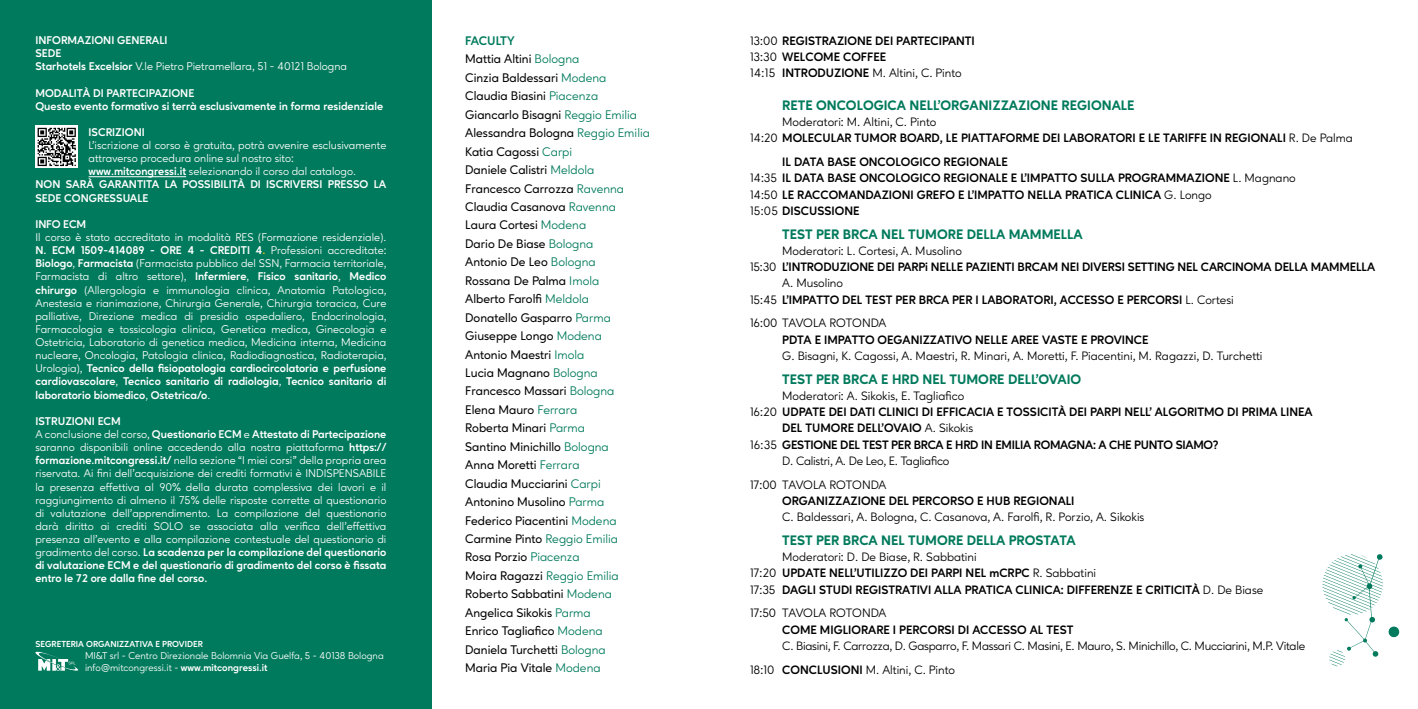
<style>
.page{position:relative;width:1418px;height:709px;background:#fff}
.page>*{position:absolute;margin:0;border:0;box-sizing:border-box;transform-origin:0 0}
.t1{font:800 13.75px "Ageo";color:#007a5c}
.t2{font:500 12.5px/18.4px "Ageo";color:#000}
.t3{font:700 12.25px/16.2px "Ageo";color:#000}
.t4{font:12.25px "Ageo";color:#000}
.t5{font:12.25px/23.8px "Ageo";letter-spacing:-.02em;color:#000}
.t6{font:700 12.25px "Ageo";letter-spacing:-.02em;color:#000}
.t7{font:11.25px/13.1px "Ageo";color:#fff;text-align:justify}
.t8{font:700 11.25px/13.1px "Ageo";color:#fff}
.t9{font:10px/11.2px "Ageo";color:#fff}
.t10{font:700 8.75px "Ageo";color:#fff}
.s1{font-weight:400}
.s2{font-weight:700}
.s3{font-weight:700;color:#fdc500}
.s4{font-weight:700;color:#007a5c}
.s5{font-weight:400;color:#007a5c}
</style>
<div class="page">
<div style="left:0;top:0;width:431px;height:709px;background:#007a5c"></div>
<svg style="left:1322px;top:554px;width:77px;height:112px"></svg>
<hr style="left:89px;top:176px;width:97px;height:1px;background:#fff">
<svg style="left:35px;top:126px;width:43px;height:42px"></svg>
<svg style="left:38px;top:128px;width:38px;height:38px"></svg>
<svg style="left:35px;top:651px;width:43px;height:20px"></svg>
<p class="t8" style="left:35px;top:34px;width:313px">INFORMAZIONI GENERALI<br>SEDE<br>Starhotels Excelsior <span class="s1">V.le Pietro Pietramellara, 51 - 40121 Bologna</span></p>
<p class="t8" style="left:35px;top:86px;width:349px">MODALITÀ DI PARTECIPAZIONE<br>Questo evento formativo si terrà esclusivamente in forma residenziale</p>
<p class="t8" style="left:89px;top:125px;width:58px">ISCRIZIONI</p>
<p class="t7" style="left:89px;top:139px;width:299px">L’iscrizione al corso è gratuita, potrà avvenire esclusivamente</p>
<p class="t7" style="left:89px;top:152px;width:207px">attraverso procedura online sul nostro sito:</p>
<p class="t7" style="left:89px;top:165px;width:269px"><span class="s2">www.mitcongressi.it</span> selezionando il corso dal catalogo.</p>
<p class="t8" style="left:35px;top:178px;width:352px">NON SARÀ GARANTITA LA POSSIBILITÀ DI ISCRIVERSI PRESSO LA</p>
<p class="t8" style="left:35px;top:191px;width:115px">SEDE CONGRESSUALE</p>
<p class="t8" style="left:35px;top:217px;width:52px">INFO ECM</p>
<p class="t7" style="left:35px;top:230px;width:352px">Il corso è stato accreditato in modalità RES (Formazione residenziale).<br><span class="s2">N. ECM 1509-414089 - ORE 4 - CREDITI 4</span><span class="s3">.</span> Professioni accreditate:<br><span class="s2">Biologo</span>, <span class="s2">Farmacista</span> (Farmacista pubblico del SSN, Farmacia territoriale, Farmacista di altro settore), <span class="s2">Infermiere</span>, <span class="s2">Fisico sanitario</span>, <span class="s2">Medico chirurgo</span> (Allergologia e immunologia clinica, Anatomia Patologica, Anestesia e rianimazione, Chirurgia Generale, Chirurgia toracica, Cure palliative, Direzione medica di presidio ospedaliero, Endocrinologia, Farmacologia e tossicologia clinica, Genetica medica, Ginecologia e Ostetricia, Laboratorio di genetica medica, Medicina interna, Medicina nucleare, Oncologia, Patologia clinica, Radiodiagnostica, Radioterapia, Urologia), <span class="s2">Tecnico della fisiopatologia cardiocircolatoria e perfusione cardiovascolare</span>, <span class="s2">Tecnico sanitario di radiologia</span>, <span class="s2">Tecnico sanitario di laboratorio biomedico</span>, <span class="s2">Ostetrica/o</span>.</p>
<p class="t7" style="left:35px;top:414px;width:352px;text-align:left"><span class="s2">ISTRUZIONI ECM<br></span>A conclusione del corso, <span class="s2">Questionario ECM</span> e <span class="s2">Attestato di Partecipazione </span>saranno disponibili online accedendo alla nostra piattaforma <span class="s2">https:// formazione.mitcongressi.it/</span> nella sezione “I miei corsi” della propria area riservata. Ai fini dell’acquisizione dei crediti formativi è INDISPENSABILE la presenza effettiva al 90% della durata complessiva dei lavori e il raggiungimento di almeno il 75% delle risposte corrette al questionario di valutazione dell’apprendimento. La compilazione del questionario darà diritto ai crediti SOLO se associata alla verifica dell’effettiva presenza all’evento e alla compilazione contestuale del questionario di gradimento del corso. <span class="s2">La scadenza per la compilazione del questionario di valutazione ECM e del questionario di gradimento del corso è fissata entro le 72 ore dalla fine del corso.</span></p>
<p class="t10" style="left:35px;top:638px;width:169px">SEGRETERIA ORGANIZZATIVA E PROVIDER</p>
<p class="t9" style="left:85px;top:650px;width:300px">MI&amp;T srl - Centro Direzionale Bolomnia Via Guelfa, 5 - 40138 Bologna info@mitcongressi.it - <span class="s2">www.mitcongressi.it</span></p>
<p class="t2" style="left:465px;top:31px;width:186px"><span class="s4">FACULTY<br></span>Mattia Altini <span class="s5">Bologna<br></span>Cinzia Baldessari <span class="s5">Modena<br></span>Claudia Biasini <span class="s5">Piacenza<br></span>Giancarlo Bisagni <span class="s5">Reggio Emilia<br></span>Alessandra Bologna <span class="s5">Reggio Emilia<br></span>Katia Cagossi <span class="s5">Carpi<br></span>Daniele Calistri <span class="s5">Meldola<br></span>Francesco Carrozza <span class="s5">Ravenna<br></span>Claudia Casanova <span class="s5">Ravenna<br></span>Laura Cortesi <span class="s5">Modena<br></span>Dario De Biase <span class="s5">Bologna<br></span>Antonio De Leo <span class="s5">Bologna<br></span>Rossana De Palma <span class="s5">Imola<br></span>Alberto Farolfi <span class="s5">Meldola<br></span>Donatello Gasparro <span class="s5">Parma<br></span>Giuseppe Longo <span class="s5">Modena<br></span>Antonio Maestri <span class="s5">Imola<br></span>Lucia Magnano <span class="s5">Bologna<br></span>Francesco Massari <span class="s5">Bologna<br></span>Elena Mauro <span class="s5">Ferrara<br></span>Roberta Minari <span class="s5">Parma<br></span>Santino Minichillo <span class="s5">Bologna<br></span>Anna Moretti <span class="s5">Ferrara<br></span>Claudia Mucciarini <span class="s5">Carpi<br></span>Antonino Musolino <span class="s5">Parma<br></span>Federico Piacentini <span class="s5">Modena<br></span>Carmine Pinto <span class="s5">Reggio Emilia<br></span>Rosa Porzio <span class="s5">Piacenza<br></span>Moira Ragazzi <span class="s5">Reggio Emilia<br></span>Roberto Sabbatini <span class="s5">Modena<br></span>Angelica Sikokis <span class="s5">Parma<br></span>Enrico Tagliafico <span class="s5">Modena<br></span>Daniela Turchetti <span class="s5">Bologna<br></span>Maria Pia Vitale <span class="s5">Modena</span></p>
<p class="t3" style="left:749px;top:32px;width:227px"><span class="s1">13:00</span> REGISTRAZIONE DEI PARTECIPANTI<br><span class="s1">13:30</span> WELCOME COFFEE<br><span class="s1">14:15</span> INTRODUZIONE <span class="s1">M. Altini, C. Pinto</span></p>
<p class="t1" style="left:782px;top:97px;width:354px">RETE ONCOLOGICA NELL’ORGANIZZAZIONE REGIONALE</p>
<p class="t3" style="left:749px;top:114px;width:604px;text-indent:33px"><span class="s1">Moderatori: M. Altini, C. Pinto<br>14:20</span> MOLECULAR TUMOR BOARD, LE PIATTAFORME DEI LABORATORI E LE TARIFFE IN REGIONALI <span class="s1">R. De Palma</span></p>
<p class="t3" style="left:749px;top:154px;width:547px;text-indent:33px">IL DATA BASE ONCOLOGICO REGIONALE<br><span class="s1">14:35</span> IL DATA BASE ONCOLOGICO REGIONALE E L’IMPATTO SULLA PROGRAMMAZIONE <span class="s1">L. Magnano 14:50</span> LE RACCOMANDAZIONI GREFO E L’IMPATTO NELLA PRATICA CLINICA <span class="s1">G. Longo<br>15:05</span> DISCUSSIONE</p>
<p class="t1" style="left:782px;top:226px;width:302px">TEST PER BRCA NEL TUMORE DELLA MAMMELLA</p>
<p class="t4" style="left:782px;top:243px;width:181px">Moderatori: L. Cortesi, A. Musolino</p>
<p class="t3" style="left:749px;top:259px;width:627px"><span class="s1">15:30</span> L’INTRODUZIONE DEI PARPi NELLE PAZIENTI BRCAM NEI DIVERSI SETTING NEL CARCINOMA DELLA MAMMELLA</p>
<p class="t4" style="left:782px;top:276px;width:62px">A. Musolino</p>
<p class="t3" style="left:749px;top:291px;width:485px"><span class="s1">15:45</span> L’IMPATTO DEL TEST PER BRCA PER I LABORATORI, ACCESSO E PERCORSI <span class="s1">L. Cortesi</span></p>
<p class="t4" style="left:749px;top:316px;width:138px">16:00 TAVOLA ROTONDA</p>
<p class="t3" style="left:782px;top:331px;width:367px">PDTA E IMPATTO OEGANIZZATIVO NELLE AREE VASTE E PROVINCE</p>
<p class="t4" style="left:782px;top:348px;width:482px">G. Bisagni, K. Cagossi, A. Maestri, R. Minari, A. Moretti, F. Piacentini, M. Ragazzi, D. Turchetti</p>
<p class="t1" style="left:782px;top:371px;width:300px">TEST PER BRCA E HRD NEL TUMORE DELL’OVAIO</p>
<p class="t4" style="left:782px;top:388px;width:183px">Moderatori: A. Sikokis, E. Tagliafico</p>
<p class="t3" style="left:749px;top:404px;width:564px"><span class="s1">16:20</span> UDPATE DEI DATI CLINICI DI EFFICACIA E TOSSICITÀ DEI PARPI NELL’ ALGORITMO DI PRIMA LINEA</p>
<p class="t3" style="left:782px;top:420px;width:192px">DEL TUMORE DELL’OVAIO <span class="s1">A. Sikokis</span></p>
<p class="t6" style="left:749px;top:437px;width:470px"><span class="s1">16:35</span> GESTIONE DEL TEST PER BRCA E HRD IN EMILIA ROMAGNA: A CHE PUNTO SIAMO?</p>
<p class="t5" style="left:782px;top:449px;width:169px">D. Calistri, A. De Leo, E. Tagliafico</p>
<p class="t4" style="left:749px;top:477px;width:138px">17:00 TAVOLA ROTONDA</p>
<p class="t3" style="left:782px;top:492px;width:294px">ORGANIZZAZIONE DEL PERCORSO E HUB REGIONALI</p>
<p class="t4" style="left:782px;top:510px;width:363px">C. Baldessari, A. Bologna, C. Casanova, A. Farolfi, R. Porzio, A. Sikokis</p>
<p class="t1" style="left:782px;top:532px;width:295px">TEST PER BRCA NEL TUMORE DELLA PROSTATA</p>
<p class="t3" style="left:749px;top:549px;width:515px;text-indent:33px"><span class="s1">Moderatori: D. De Biase, R. Sabbatini<br>17:20</span> UPDATE NELL’UTILIZZO DEI PARPI NEL mCRPC <span class="s1">R. Sabbatini<br>17:35</span> DAGLI STUDI REGISTRATIVI ALLA PRATICA CLINICA: DIFFERENZE E CRITICITÀ <span class="s1">D. De Biase</span></p>
<p class="t4" style="left:749px;top:606px;width:138px">17:50 TAVOLA ROTONDA</p>
<p class="t3" style="left:782px;top:621px;width:293px">COME MIGLIORARE I PERCORSI DI ACCESSO AL TEST</p>
<p class="t5" style="left:749px;top:634px;width:557px;text-indent:33px">C. Biasini, F. Carrozza, D. Gasparro, F. Massari C. Masini, E. Mauro, S. Minichillo, C. Mucciarini, M.P. Vitale<br>18:10 <span class="s2">CONCLUSIONI</span> M. Altini, C. Pinto</p>
</div>
